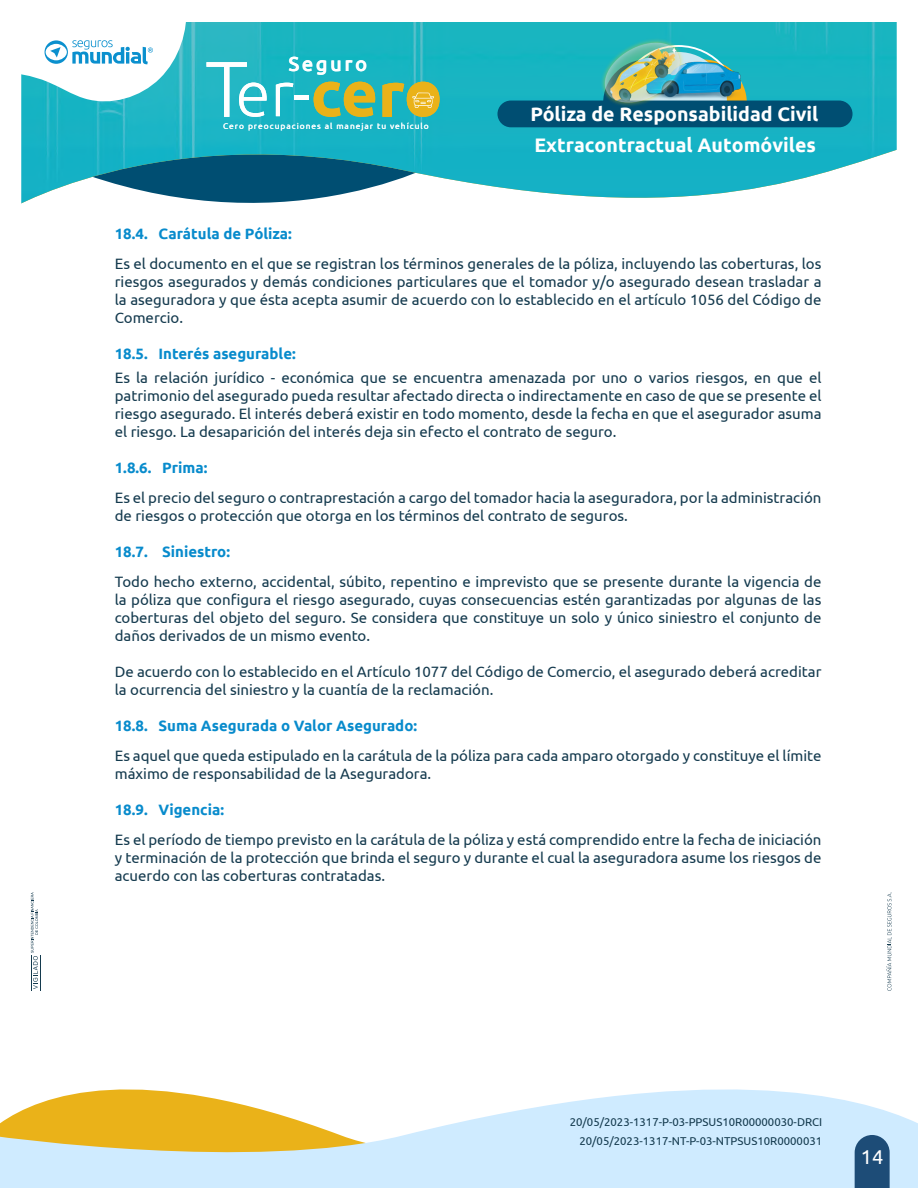
<style>
.page{position:relative;width:918px;height:1188px;background:#fff}
.page>*{position:absolute;margin:0;border:0;box-sizing:border-box;transform-origin:0 0}
.t1{font:500 20.4px "Ubuntu";letter-spacing:.12em;color:#fff}
.t2{font:19.95px "Ubuntu";color:#fff}
.t3{font:700 19.5px/30px "Ubuntu";color:#fff}
.t4{font:15px/18px "Ubuntu";color:#143a4e;text-align:justify}
.t5{font:700 15px "Ubuntu";color:#088bcc}
.t6{font:11.4px/18.9px "Ubuntu";color:#143a4e;text-align:right}
.t7{font:8.4px "Ubuntu";letter-spacing:.12em;color:#fff}
</style>
<div class="page">
<svg style="left:0;top:1089px;width:918px;height:99px;fill:#cfebff"></svg>
<img style="left:21px;top:22px;width:876px;height:182px">
<svg style="left:207px;top:62px;width:60px;height:55px"></svg>
<svg style="left:276px;top:83px;width:17px;height:33px"></svg>
<hr style="left:295px;top:96px;width:14px;height:4px;background:#fff">
<svg style="left:314px;top:82px;width:61px;height:35px;background:#96b25b"></svg>
<svg style="left:382px;top:82px;width:58px;height:35px;background:#a5b559"></svg>
<div style="left:497px;top:101px;width:356px;height:26px;background:#004e72;border-radius:13px"></div>
<img style="left:595px;top:31px;width:149px;height:75px">
<svg style="left:21px;top:22px;width:167px;height:84px"></svg>
<svg style="left:855px;top:1135px;width:35px;height:53px;background:#2a5881"></svg>
<svg style="left:31px;top:892px;width:7px;height:97px"></svg>
<hr style="left:40px;top:955px;width:1px;height:36px;background:#143a4e">
<svg style="left:886px;top:892px;width:6px;height:99px"></svg>
<hr style="left:31px;top:955px;width:1px;height:36px;background:#143a4e">
<h1 class="t1" style="left:288px;top:51px;width:80px">Seguro</h1>
<p class="t7" style="left:223px;top:120px;width:207px">Cero preocupaciones al manejar tu vehículo</p>
<h3 class="t3" style="left:530px;top:99px;width:289px">Póliza de Responsabilidad Civil<br>Extracontractual Automóviles</h3>
<p class="t5" style="left:115px;top:225px;width:179px">18.4. Carátula de Póliza:</p>
<p class="t4" style="left:115px;top:254px;width:708px">Es el documento en el que se registran los términos generales de la póliza, incluyendo las coberturas, los riesgos asegurados y demás condiciones particulares que el tomador y/o asegurado desean trasladar a la aseguradora y que ésta acepta asumir de acuerdo con lo establecido en el artículo 1056 del Código de Comercio.</p>
<p class="t5" style="left:115px;top:345px;width:183px">18.5. Interés asegurable:</p>
<p class="t4" style="left:115px;top:368px;width:708px">Es la relación jurídico - económica que se encuentra amenazada por uno o varios riesgos, en que el patrimonio del asegurado pueda resultar afectado directa o indirectamente en caso de que se presente el riesgo asegurado. El interés deberá existir en todo momento, desde la fecha en que el asegurador asuma el riesgo. La desaparición del interés deja sin efecto el contrato de seguro.</p>
<p class="t5" style="left:115px;top:459px;width:94px">1.8.6. Prima:</p>
<p class="t4" style="left:115px;top:488px;width:708px">Es el precio del seguro o contraprestación a cargo del tomador hacia la aseguradora, por la administración de riesgos o protección que otorga en los términos del contrato de seguros.</p>
<p class="t5" style="left:115px;top:543px;width:117px">18.7. Siniestro:</p>
<p class="t4" style="left:115px;top:572px;width:708px">Todo hecho externo, accidental, súbito, repentino e imprevisto que se presente durante la vigencia de la póliza que configura el riesgo asegurado, cuyas consecuencias estén garantizadas por algunas de las coberturas del objeto del seguro. Se considera que constituye un solo y único siniestro el conjunto de daños derivados de un mismo evento.</p>
<p class="t4" style="left:115px;top:662px;width:708px">De acuerdo con lo establecido en el Artículo 1077 del Código de Comercio, el asegurado deberá acreditar la ocurrencia del siniestro y la cuantía de la reclamación.</p>
<p class="t5" style="left:115px;top:717px;width:304px">18.8. Suma Asegurada o Valor Asegurado:</p>
<p class="t4" style="left:115px;top:746px;width:708px">Es aquel que queda estipulado en la carátula de la póliza para cada amparo otorgado y constituye el límite máximo de responsabilidad de la Aseguradora.</p>
<p class="t5" style="left:115px;top:801px;width:111px">18.9. Vigencia:</p>
<p class="t4" style="left:115px;top:830px;width:708px">Es el período de tiempo previsto en la carátula de la póliza y está comprendido entre la fecha de iniciación y terminación de la protección que brinda el seguro y durante el cual la aseguradora asume los riesgos de acuerdo con las coberturas contratadas.</p>
<p class="t6" style="left:570px;top:1112px;width:254px">20/05/2023-1317-P-03-PPSUS10R00000030-DRCI<br>20/05/2023-1317-NT-P-03-NTPSUS10R0000031</p>
<h2 class="t2" style="left:861px;top:1144px;width:24px">14</h2>
</div>
